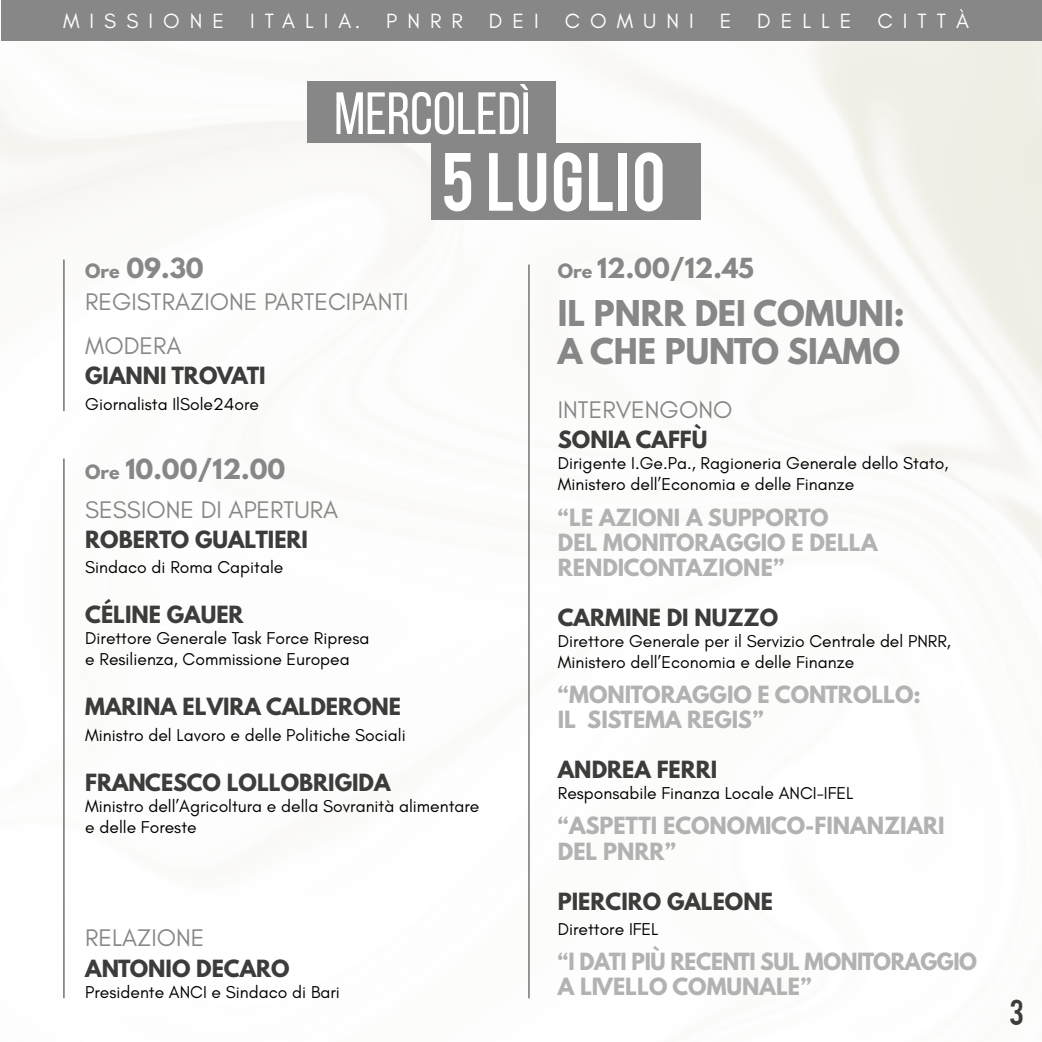
<style>
.page{position:relative;width:1042px;height:1042px;background:#fff}
.page>*{position:absolute;margin:0;border:0;box-sizing:border-box;transform-origin:0 0}
.t1{font:64.75px "Bebas";letter-spacing:.025em;color:#fff}
.t2{font:59.5px "Bebas Neue";color:#fff}
.t3{font:700 31.5px/37.8px "League Spartan";color:#878787}
.t4{font:28px "Bebas";color:#3c3c3b}
.t5{font:24.5px/44.3px "Glacial Indifference";color:#878787}
.t6{font:700 24.5px "League Spartan";color:#878787}
.t7{font:700 21px "League Spartan";color:#3c3c3b}
.t8{font:700 21px/25.2px "League Spartan";color:#b3b2b2}
.t9{font:700 21px/25.2px "League Spartan";letter-spacing:-.02em;color:#b3b2b2}
.t10{font:21px "Glacial Indifference";letter-spacing:.48em;color:#fff}
.t11{font:17.5px/21px "Glacial Indifference";color:#000}
.s1{font-size:17.5px}
</style>
<div class="page">
<div style="left:1px;top:0;width:1041px;height:41px;background:#878787"></div>
<div style="left:431px;top:143px;width:270px;height:77px;background:#878787"></div>
<div style="left:307px;top:82px;width:248px;height:61px;background:#878787"></div>
<hr style="left:63px;top:260px;width:2px;height:150px;background:#878787">
<hr style="left:63px;top:459px;width:2px;height:538px;background:#878787">
<hr style="left:528px;top:265px;width:2px;height:732px;background:#878787">
<p class="t10" style="left:63px;top:9px;width:907px">MISSIONE ITALIA. PNRR DEI COMUNI E DELLE CITTÀ</p>
<h2 class="t2" style="left:334px;top:81px;width:198px">MERCOLEDÌ</h2>
<h1 class="t1" style="left:441px;top:135px;width:226px">5 luglio</h1>
<h3 class="t6" style="left:85px;top:249px;width:120px"><span class="s1">Ore</span> 09.30</h3>
<h3 class="t5" style="left:85px;top:280px;width:325px">REGISTRAZIONE PARTECIPANTI<br>MODERA</h3>
<p class="t7" style="left:85px;top:359px;width:182px">GIANNI TROVATI</p>
<p class="t11" style="left:85px;top:393px;width:175px">Giornalista IlSole24ore</p>
<h3 class="t6" style="left:85px;top:450px;width:202px"><span class="s1">Ore</span> 10.00/12.00</h3>
<h3 class="t5" style="left:85px;top:488px;width:254px">SESSIONE DI APERTURA</h3>
<p class="t7" style="left:85px;top:523px;width:224px">ROBERTO GUALTIERI</p>
<p class="t11" style="left:85px;top:557px;width:200px">Sindaco di Roma Capitale</p>
<p class="t7" style="left:85px;top:598px;width:160px">CÉLINE GAUER</p>
<p class="t11" style="left:85px;top:628px;width:286px">Direttore Generale Task Force Ripresa e Resilienza, Commissione Europea</p>
<p class="t7" style="left:85px;top:690px;width:317px">MARINA ELVIRA CALDERONE</p>
<p class="t11" style="left:85px;top:724px;width:322px">Ministro del Lavoro e delle Politiche Sociali</p>
<p class="t7" style="left:85px;top:766px;width:307px">FRANCESCO LOLLOBRIGIDA</p>
<p class="t11" style="left:85px;top:795px;width:396px">Ministro dell’Agricoltura e della Sovranità alimentare e delle Foreste</p>
<h3 class="t5" style="left:85px;top:916px;width:121px">RELAZIONE</h3>
<p class="t7" style="left:85px;top:951px;width:206px">ANTONIO DECARO</p>
<p class="t11" style="left:85px;top:981px;width:256px">Presidente ANCI e Sindaco di Bari</p>
<h3 class="t6" style="left:558px;top:249px;width:198px"><span class="s1">Ore</span> 12.00/12.45</h3>
<h3 class="t3" style="left:558px;top:294px;width:348px">IL PNRR DEI COMUNI:<br>A CHE PUNTO SIAMO</h3>
<h3 class="t5" style="left:558px;top:388px;width:176px">INTERVENGONO</h3>
<p class="t7" style="left:558px;top:423px;width:151px">SONIA CAFFÙ</p>
<p class="t11" style="left:558px;top:453px;width:392px">Dirigente I.Ge.Pa., Ragioneria Generale dello Stato,<br>Ministero dell’Economia e delle Finanze</p>
<p class="t8" style="left:558px;top:504px;width:321px">“LE AZIONI A SUPPORTO<br>DEL MONITORAGGIO E DELLA<br>RENDICONTAZIONE”</p>
<p class="t7" style="left:558px;top:601px;width:222px">CARMINE DI NUZZO</p>
<p class="t11" style="left:558px;top:631px;width:395px">Direttore Generale per il Servizio Centrale del PNRR,<br>Ministero dell’Economia e delle Finanze</p>
<p class="t8" style="left:558px;top:682px;width:364px">“MONITORAGGIO E CONTROLLO:<br>IL SISTEMA REGIS”</p>
<p class="t7" style="left:558px;top:753px;width:161px">ANDREA FERRI</p>
<p class="t11" style="left:558px;top:783px;width:297px">Responsabile Finanza Locale ANCI-IFEL</p>
<p class="t8" style="left:558px;top:813px;width:388px">“ASPETTI ECONOMICO-FINANZIARI<br>DEL PNRR”</p>
<p class="t7" style="left:558px;top:885px;width:216px">PIERCIRO GALEONE</p>
<p class="t11" style="left:558px;top:919px;width:102px">Direttore IFEL</p>
<p class="t9" style="left:558px;top:948px;width:421px">“I DATI PIÙ RECENTI SUL MONITORAGGIO<br>A LIVELLO COMUNALE”</p>
<h3 class="t4" style="left:1009px;top:992px;width:16px">3</h3>
</div>
